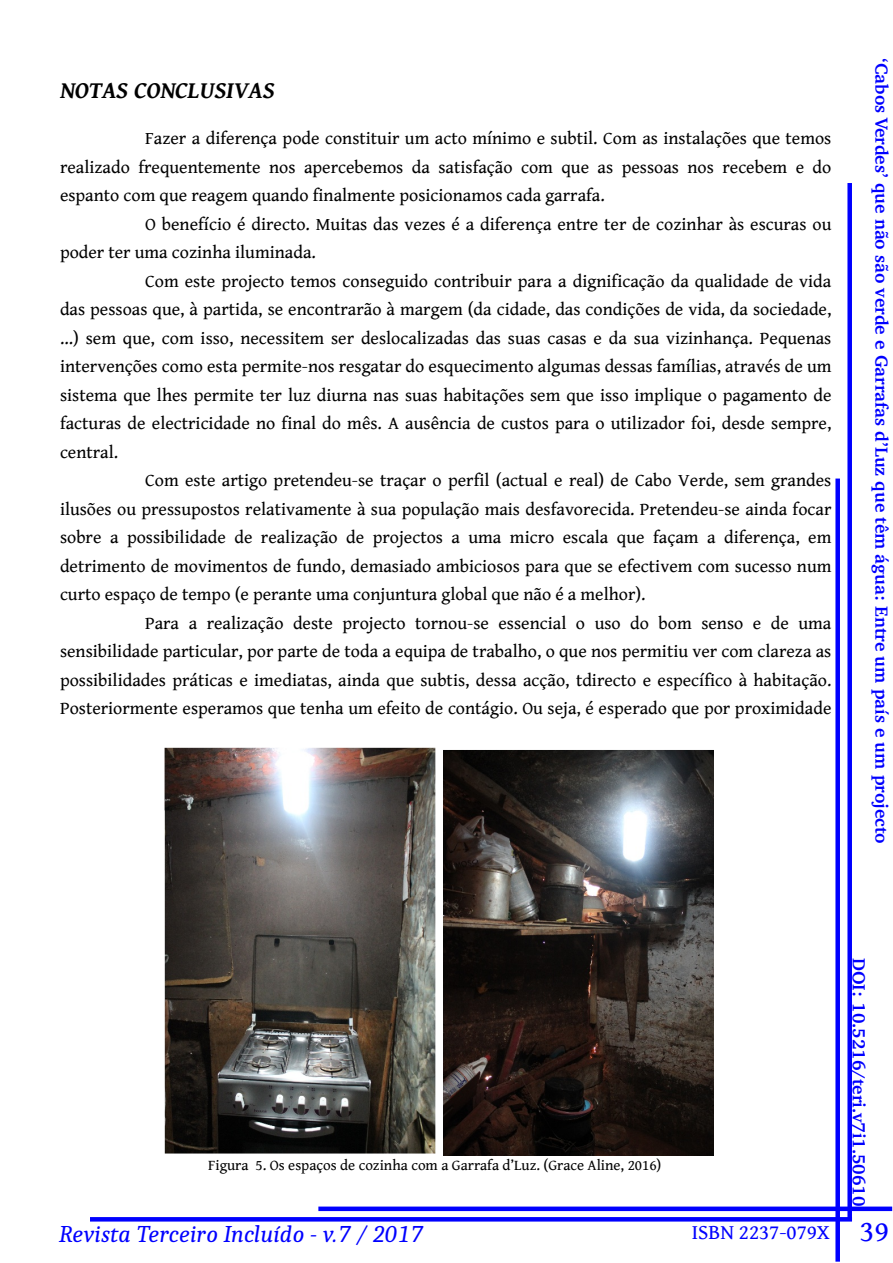
<style>
.page{position:relative;width:893px;height:1263px;background:#fff}
.page>*{position:absolute;margin:0;border:0;box-sizing:border-box;transform-origin:0 0}
.t1{font:italic 24px "Caladea";color:#00f}
.t2{font:italic 700 24px "Gentium Book Basic";color:#000}
.t3{font:21px "Gentium Book Basic";color:#00f}
.t4{font:18px "Gentium Book Basic";color:#000}
.t5{font:700 18px "Charter BT";color:#00f}
.t6{font:15px "Gentium Book Basic";color:#000}
.s1{font-size:30px}
</style>
<div class="page">
<div style="left:318px;top:1206px;width:574px;height:5px;background:#00f"></div>
<div style="left:835px;top:478px;width:5px;height:784px;background:#00f"></div>
<svg style="left:90px;top:1217px;width:757px;height:4px;background:#0404ff"></svg>
<div style="left:847px;top:183px;width:5px;height:1038px;background:#00f"></div>
<img style="left:165px;top:747px;width:548px;height:408px">
<h1 class="t2" style="left:60px;top:77px;width:216px">NOTAS CONCLUSIVAS</h1>
<p class="t4" style="left:145px;top:129px;width:688px">Fazer a diferença pode constituir um acto mínimo e subtil. Com as instalações que temos</p>
<p class="t4" style="left:60px;top:157px;width:773px">realizado frequentemente nos apercebemos da satisfação com que as pessoas nos recebem e do</p>
<p class="t4" style="left:60px;top:186px;width:546px">espanto com que reagem quando finalmente posicionamos cada garrafa.</p>
<p class="t4" style="left:145px;top:214px;width:688px">O benefício é directo. Muitas das vezes é a diferença entre ter de cozinhar às escuras ou</p>
<p class="t4" style="left:60px;top:243px;width:257px">poder ter uma cozinha iluminada.</p>
<p class="t4" style="left:145px;top:271px;width:688px">Com este projecto temos conseguido contribuir para a dignificação da qualidade de vida</p>
<p class="t4" style="left:60px;top:300px;width:773px">das pessoas que, à partida, se encontrarão à margem (da cidade, das condições de vida, da sociedade,</p>
<p class="t4" style="left:60px;top:328px;width:773px">...) sem que, com isso, necessitem ser deslocalizadas das suas casas e da sua vizinhança. Pequenas</p>
<p class="t4" style="left:60px;top:357px;width:773px">intervenções como esta permite-nos resgatar do esquecimento algumas dessas famílias, através de um</p>
<p class="t4" style="left:60px;top:385px;width:773px">sistema que lhes permite ter luz diurna nas suas habitações sem que isso implique o pagamento de</p>
<p class="t4" style="left:60px;top:414px;width:773px">facturas de electricidade no final do mês. A ausência de custos para o utilizador foi, desde sempre,</p>
<p class="t4" style="left:60px;top:442px;width:60px">central.</p>
<p class="t4" style="left:145px;top:471px;width:688px">Com este artigo pretendeu-se traçar o perfil (actual e real) de Cabo Verde, sem grandes</p>
<p class="t4" style="left:60px;top:499px;width:773px">ilusões ou pressupostos relativamente à sua população mais desfavorecida. Pretendeu-se ainda focar</p>
<p class="t4" style="left:60px;top:528px;width:773px">sobre a possibilidade de realização de projectos a uma micro escala que façam a diferença, em</p>
<p class="t4" style="left:60px;top:556px;width:773px">detrimento de movimentos de fundo, demasiado ambiciosos para que se efectivem com sucesso num</p>
<p class="t4" style="left:60px;top:585px;width:587px">curto espaço de tempo (e perante uma conjuntura global que não é a melhor).</p>
<p class="t4" style="left:145px;top:613px;width:688px">Para a realização deste projecto tornou-se essencial o uso do bom senso e de uma</p>
<p class="t4" style="left:60px;top:642px;width:773px">sensibilidade particular, por parte de toda a equipa de trabalho, o que nos permitiu ver com clareza as</p>
<p class="t4" style="left:60px;top:670px;width:773px">possibilidades práticas e imediatas, ainda que subtis, dessa acção, tdirecto e específico à habitação.</p>
<p class="t4" style="left:60px;top:699px;width:773px">Posteriormente esperamos que tenha um efeito de contágio. Ou seja, é esperado que por proximidade</p>
<p class="t5" style="left:889px;top:58px;width:786px;rotate:90deg">‘Cabos Verdes’ que não são verde e Garrafas d’Luz que têm água: Entre um país e um projecto</p>
<p class="t6" style="left:208px;top:1157px;width:455px">Figura 5. Os espaços de cozinha com a Garrafa d’Luz. (Grace Aline, 2016)</p>
<p class="t5" style="left:866px;top:958px;width:250px;rotate:90deg">DOI: 10.5216/teri.v7i1.50610</p>
<h1 class="t1" style="left:59px;top:1219px;width:365px">Revista Terceiro Incluído - v.7 / 2017</h1>
<p class="t3" style="left:692px;top:1220px;width:199px">ISBN 2237-079X <span class="s1">39</span></p>
</div>
